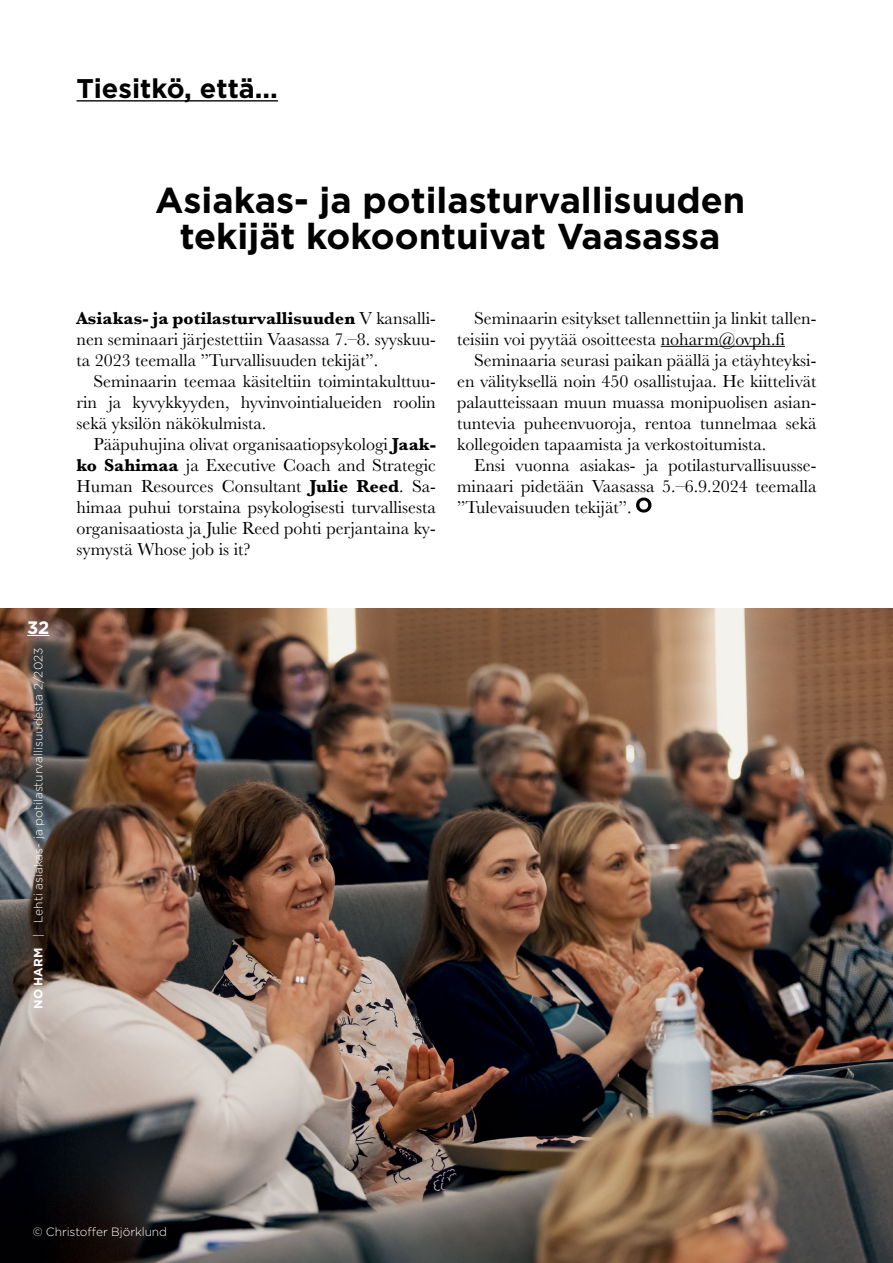
<style>
.page{position:relative;width:893px;height:1263px;background:#fff}
.page>*{position:absolute;margin:0;border:0;box-sizing:border-box;transform-origin:0 0}
.H2{font:700 36px/36px "Gotham";color:#000;text-align:center}
.Teema{font:700 27px "Gotham";color:#000}
.paragraph_leipäteksti{font:18px/21px "Baskerville";color:#000;text-align:justify}
.t1{font:700 18px "Gotham";color:#fff}
.t2{font:300 12px "Gotham";color:#fff}
.s1{font-weight:700}
</style>
<div class="page">
<hr style="left:77px;top:100px;width:201px;height:2px;background:#000">
<hr style="left:661px;top:346px;width:124px;height:1px;background:#000">
<svg style="left:636px;top:498px;width:15px;height:14px"></svg>
<img style="left:0;top:608px;width:893px;height:655px">
<svg style="left:27px;top:635px;width:22px;height:1px"></svg>
<h2 class="Teema" style="left:77px;top:71px;width:203px">Tiesitkö, että...</h2>
<h3 class="H2" style="left:155px;top:182px;width:592px">Asiakas- ja potilasturvallisuuden tekijät kokoontuivat Vaasassa</h3>
<p class="t1" style="left:27px;top:615px;width:24px">32</p>
<p class="t2" style="left:32px;top:1009px;width:363px;rotate:-90deg"><span class="s1">NO HARM</span> | Lehti asiakas- ja potilasturvallisuudesta 2/2023</p>
<p class="paragraph_leipäteksti" style="left:77px;top:307px;width:361px"><span class="s1">Asiakas- ja potilasturvallisuuden</span> V kansalli&shy;nen seminaari järjestettiin Vaasassa 7.–8. syyskuu&shy;ta 2023 teemalla ”Turvallisuuden tekijät”.</p>
<p class="paragraph_leipäteksti" style="left:77px;top:370px;width:361px;text-indent:17px">Seminaarin teemaa käsiteltiin toimintakulttuu&shy;rin ja kyvykkyyden, hyvinvointialueiden roolin sekä yksilön näkökulmista.</p>
<p class="paragraph_leipäteksti" style="left:77px;top:433px;width:361px;text-indent:17px">Pääpuhujina olivat organisaatiopsykologi <span class="s1">Jaak&shy;ko Sahimaa</span> ja Executive Coach and Strategic Human Resources Consultant <span class="s1">Julie Reed</span>. Sa&shy;himaa puhui torstaina psykologisesti turvallisesta organisaatiosta ja Julie Reed pohti perjantaina ky&shy;symystä Whose job is it?</p>
<p class="paragraph_leipäteksti" style="left:457px;top:307px;width:361px;text-indent:17px">Seminaarin esitykset tallennettiin ja linkit tallen&shy;teisiin voi pyytää osoitteesta noharm@ovph.fi</p>
<p class="paragraph_leipäteksti" style="left:457px;top:349px;width:361px;text-indent:17px">Seminaaria seurasi paikan päällä ja etäyhteyksi&shy;en välityksellä noin 450 osallistujaa. He kiittelivät palautteissaan muun muassa monipuolisen asian&shy;tuntevia puheenvuoroja, rentoa tunnelmaa sekä kollegoiden tapaamista ja verkostoitumista.</p>
<p class="paragraph_leipäteksti" style="left:457px;top:454px;width:361px;text-indent:17px">Ensi vuonna asiakas- ja potilasturvallisuusse&shy;minaari pidetään Vaasassa 5.‒6.9.2024 teemalla ”Tulevaisuuden tekijät”.</p>
<p class="t2" style="left:33px;top:1225px;width:136px">© Christoffer Björklund</p>
</div>
